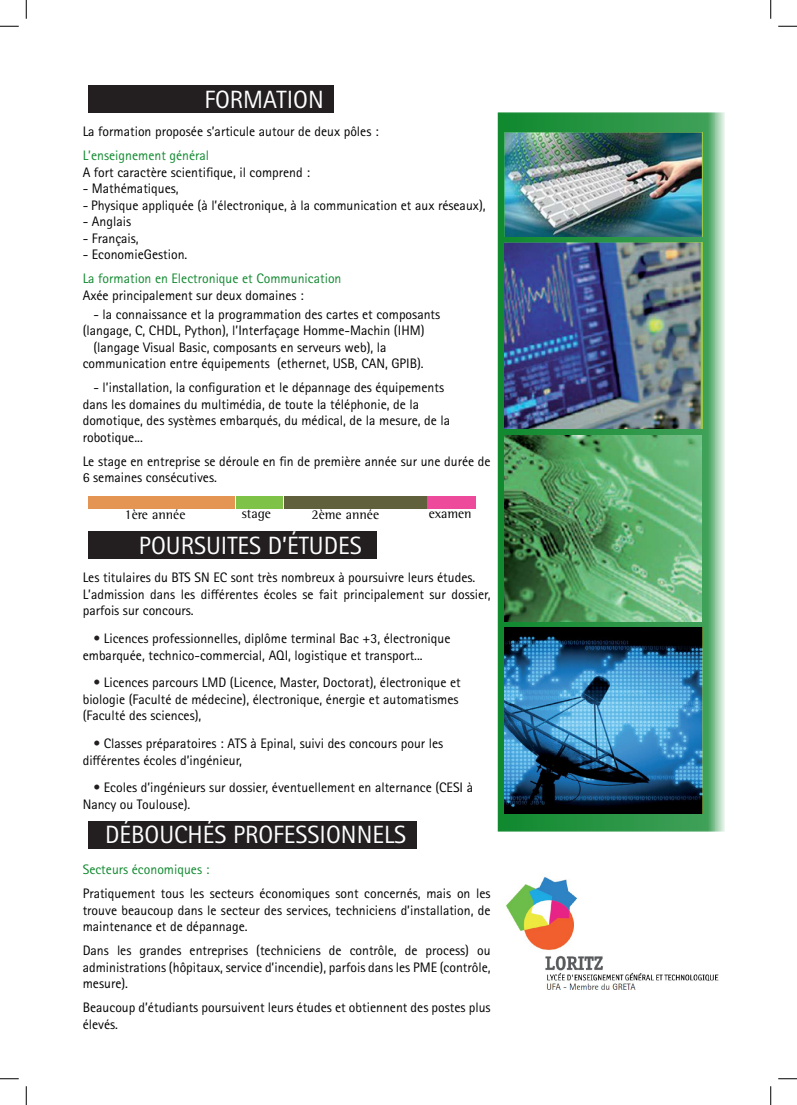
<style>
.page{position:relative;width:797px;height:1105px;background:#fff}
.page>*{position:absolute;margin:0;border:0;box-sizing:border-box;transform-origin:0 0}
.t1{font:25px "Rotis Sans Serif Std";color:#fff}
.t2{font:13.75px/16.5px "Rotis Sans Serif Std";color:#000}
.t3{font:13.75px "Rotis Sans Serif Std";color:#10892f}
.t4{font:13.75px "Rotis Semi Serif Std";color:#000}
.s1{color:#fff}
.s2{color:#231f20}
</style>
<div class="page">
<svg style="left:498px;top:112px;width:227px;height:719px;background:#55a96a"></svg>
<img style="left:504px;top:132px;width:198px;height:104px">
<img style="left:504px;top:243px;width:198px;height:186px">
<img style="left:505px;top:436px;width:196px;height:186px">
<img style="left:504px;top:627px;width:198px;height:186px">
<div style="left:88px;top:85px;width:246px;height:27px;background:#231f20"></div>
<div style="left:88px;top:531px;width:288px;height:28px;background:#231f20"></div>
<div style="left:88px;top:822px;width:328px;height:27px;background:#231f20"></div>
<img style="left:506px;top:877px;width:213px;height:113px">
<div style="left:88px;top:496px;width:147px;height:13px;background:#e59553"></div>
<div style="left:236px;top:496px;width:47px;height:13px;background:#7ec247"></div>
<div style="left:284px;top:496px;width:143px;height:13px;background:#60613c"></div>
<div style="left:427px;top:496px;width:49px;height:13px;background:#ed4a9b"></div>
<svg style="left:0;top:25px;width:19px;height:2px"></svg>
<svg style="left:778px;top:25px;width:19px;height:2px"></svg>
<svg style="left:0;top:1078px;width:19px;height:1px"></svg>
<svg style="left:778px;top:1078px;width:19px;height:1px"></svg>
<svg style="left:25px;top:0;width:2px;height:19px"></svg>
<svg style="left:25px;top:1086px;width:2px;height:19px"></svg>
<svg style="left:770px;top:0;width:1px;height:19px"></svg>
<svg style="left:770px;top:1086px;width:1px;height:19px"></svg>
<p class="t1" style="left:204px;top:84px;width:121px">FORMATION</p>
<p class="t2" style="left:83px;top:123px;width:297px">La formation proposée s’articule autour de deux pôles :</p>
<p class="t3" style="left:83px;top:147px;width:128px">L’enseignement général</p>
<p class="t2" style="left:83px;top:164px;width:229px">A fort caractère scientifique, il comprend :</p>
<p class="t2" style="left:83px;top:180px;width:97px">- Mathématiques,</p>
<p class="t2" style="left:83px;top:197px;width:404px">-<span class="s1">,</span>Physique appliquée (à l’électronique, à la communication et aux réseaux),</p>
<p class="t2" style="left:83px;top:213px;width:50px">- Anglais</p>
<p class="t2" style="left:83px;top:230px;width:58px">- Français,</p>
<p class="t2" style="left:83px;top:246px;width:106px">- EconomieGestion.</p>
<p class="t3" style="left:83px;top:270px;width:260px">La formation en Electronique et Communication</p>
<p class="t2" style="left:83px;top:287px;width:222px">Axée principalement sur deux domaines :</p>
<p class="t2" style="left:83px;top:306px;width:359px;text-indent:11px">- la connaissance et la programmation des cartes et composants (langage, C, CHDL, Python), l’Interfaçage Homme-Machin (IHM)</p>
<p class="t2" style="left:83px;top:339px;width:342px;text-indent:11px">(langage Visual Basic, composants en serveurs web), la communication entre équipements (ethernet, USB, CAN, GPIB).</p>
<p class="t2" style="left:83px;top:379px;width:369px;text-indent:11px">- l’installation, la configuration et le dépannage des équipements dans les domaines du multimédia, de toute la téléphonie, de la domotique, des systèmes embarqués, du médical, de la mesure, de la robotique...</p>
<p class="t2" style="left:83px;top:453px;width:409px">Le stage en entreprise se déroule en fin de première année sur une durée de<br>6 semaines consécutives.</p>
<p class="t4" style="left:124px;top:507px;width:62px">1ère année</p>
<p class="t4" style="left:242px;top:506px;width:31px">stage</p>
<p class="t4" style="left:311px;top:507px;width:69px">2ème année</p>
<p class="t4" style="left:429px;top:506px;width:44px">examen</p>
<p class="t1" style="left:139px;top:531px;width:224px">POURSUITES D’ÉTUDES</p>
<p class="t2" style="left:83px;top:570px;width:394px">Les titulaires du BTS SN EC sont très nombreux à poursuivre leurs études.</p>
<p class="t2" style="left:83px;top:586px;width:409px">L’admission dans les différentes écoles se fait principalement sur dossier, parfois sur concours.</p>
<p class="t2" style="left:83px;top:630px;width:369px;text-indent:11px"><span class="s2">•</span> Licences professionnelles, diplôme terminal Bac +3, électronique embarquée, technico-commercial, AQI, logistique et transport...</p>
<p class="t2" style="left:83px;top:675px;width:379px;text-indent:11px"><span class="s2">•</span> Licences parcours LMD (Licence, Master, Doctorat), électronique et biologie (Faculté de médecine), électronique, énergie et automatismes (Faculté des sciences),</p>
<p class="t2" style="left:83px;top:735px;width:362px;text-indent:11px"><span class="s2">•</span> Classes préparatoires : ATS à Epinal, suivi des concours pour les différentes écoles d’ingénieur,</p>
<p class="t2" style="left:83px;top:780px;width:392px;text-indent:11px"><span class="s2">•</span> Ecoles d’ingénieurs sur dossier, éventuellement en alternance (CESI à<br>Nancy ou Toulouse).</p>
<p class="t1" style="left:105px;top:819px;width:302px">DÉBOUCHÉS PROFESSIONNELS</p>
<p class="t3" style="left:83px;top:862px;width:128px">Secteurs économiques :</p>
<p class="t2" style="left:83px;top:886px;width:409px;text-align:justify">Pratiquement tous les secteurs économiques sont concernés, mais on les trouve beaucoup dans le secteur des services, techniciens d’installation, de maintenance et de dépannage.</p>
<p class="t2" style="left:83px;top:943px;width:409px;text-align:justify">Dans les grandes entreprises (techniciens de contrôle, de process) ou administrations (hôpitaux, service d’incendie), parfois dans les PME (contrôle, mesure).</p>
<p class="t2" style="left:83px;top:1000px;width:409px">Beaucoup d’étudiants poursuivent leurs études et obtiennent des postes plus élevés.</p>
</div>
